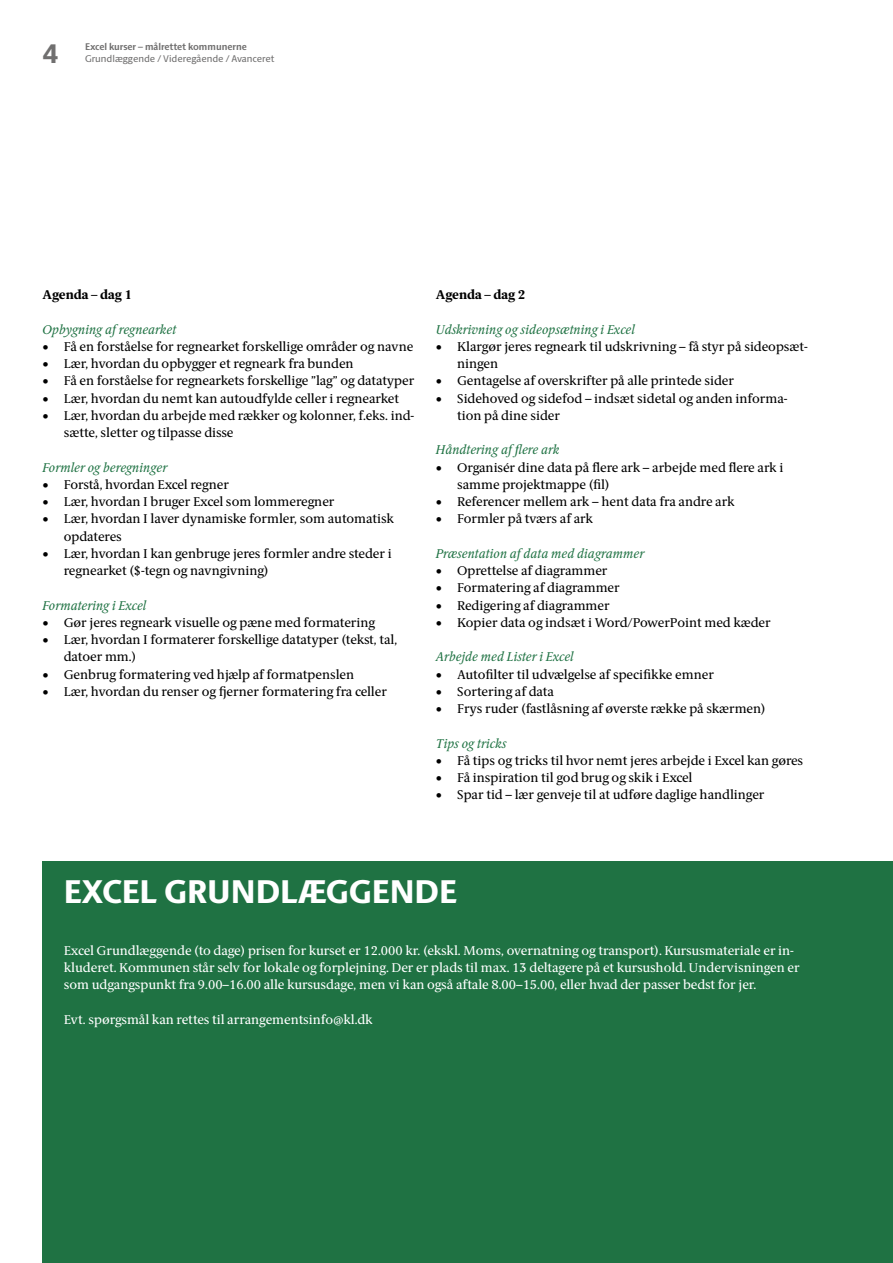
<style>
.page{position:relative;width:893px;height:1263px;background:#fff}
.page>*{position:absolute;margin:0;border:0;box-sizing:border-box;transform-origin:0 0}
.Rubrik_2_-_SANS{font:800 33px "ID Sans";color:#fff}
.t1{font:800 27px "ID Sans";color:#706f6f}
.Brødtekst_Bullet_-_S{font:12.75px/17.2px "ID Serif";color:#000}
.Brødtekst_-_SERIF{font:12.75px/17.2px "ID Serif";color:#fff}
.Rubrik_4_-_SERIF{font:italic 12.75px "ID Serif";color:#1f7243}
.Brødtekst_Bullet_-_S-2{font:12.75px "ID Serif";letter-spacing:-.02em;color:#000}
.Rubrik_3_-_SERIF{font:800 12.75px "ID Serif";color:#000}
.t2{font:9.75px "ID Sans";color:#706f6f}
.t3{font:700 9.75px "ID Sans";color:#706f6f}
</style>
<div class="page">
<div style="left:43px;top:862px;width:850px;height:401px;background:#1f7243"></div>
<h2 class="t1" style="left:43px;top:37px;width:17px">4</h2>
<p class="t3" style="left:85px;top:41px;width:163px">Excel kurser – målrettet kommunerne</p>
<p class="t2" style="left:85px;top:53px;width:191px">Grundlæggende / Videregående / Avanceret</p>
<h3 class="Rubrik_3_-_SERIF" style="left:43px;top:287px;width:91px">Agenda – dag 1</h3>
<h4 class="Rubrik_4_-_SERIF" style="left:43px;top:321px;width:135px">Opbygning af regnearket</h4>
<p class="Brødtekst_Bullet_-_S" style="left:43px;top:338px;width:372px">• Få en forståelse for regnearket forskellige områder og navne</p>
<p class="Brødtekst_Bullet_-_S" style="left:43px;top:355px;width:313px">• Lær, hvordan du opbygger et regneark fra bunden</p>
<p class="Brødtekst_Bullet_-_S" style="left:43px;top:373px;width:373px">• Få en forståelse for regnearkets forskellige ”lag” og datatyper</p>
<p class="Brødtekst_Bullet_-_S" style="left:43px;top:390px;width:358px">• Lær, hvordan du nemt kan autoudfylde celler i regnearket</p>
<p class="Brødtekst_Bullet_-_S" style="left:64px;top:407px;width:352px;text-indent:-21px">• Lær, hvordan du arbejde med rækker og kolonner, f.eks. ind&shy;sætte, sletter og tilpasse disse</p>
<h4 class="Rubrik_4_-_SERIF" style="left:43px;top:459px;width:126px">Formler og beregninger</h4>
<p class="Brødtekst_Bullet_-_S-2" style="left:43px;top:477px;width:188px">• Forstå, hvordan Excel regner</p>
<p class="Brødtekst_Bullet_-_S" style="left:43px;top:493px;width:293px">• Lær, hvordan I bruger Excel som lommeregner</p>
<p class="Brødtekst_Bullet_-_S" style="left:64px;top:511px;width:332px;text-indent:-21px">• Lær, hvordan I laver dynamiske formler, som automatisk opdateres</p>
<p class="Brødtekst_Bullet_-_S" style="left:64px;top:545px;width:329px;text-indent:-21px">• Lær, hvordan I kan genbruge jeres formler andre steder i regnearket ($-tegn og navngivning)</p>
<h4 class="Rubrik_4_-_SERIF" style="left:43px;top:597px;width:105px">Formatering i Excel</h4>
<p class="Brødtekst_Bullet_-_S" style="left:43px;top:614px;width:334px">• Gør jeres regneark visuelle og pæne med formatering</p>
<p class="Brødtekst_Bullet_-_S" style="left:64px;top:631px;width:335px;text-indent:-21px">• Lær, hvordan I formaterer forskellige datatyper (tekst, tal, datoer mm.)</p>
<p class="Brødtekst_Bullet_-_S" style="left:43px;top:666px;width:313px">• Genbrug formatering ved hjælp af formatpenslen</p>
<p class="Brødtekst_Bullet_-_S" style="left:43px;top:683px;width:346px">• Lær, hvordan du renser og fjerner formatering fra celler</p>
<h3 class="Rubrik_3_-_SERIF" style="left:436px;top:287px;width:91px">Agenda – dag 2</h3>
<h4 class="Rubrik_4_-_SERIF" style="left:436px;top:321px;width:201px">Udskrivning og sideopsætning i Excel</h4>
<p class="Brødtekst_Bullet_-_S" style="left:457px;top:338px;width:352px;text-indent:-21px">• Klargør jeres regneark til udskrivning – få styr på sideopsæt&shy;ningen</p>
<p class="Brødtekst_Bullet_-_S" style="left:436px;top:373px;width:300px">• Gentagelse af overskrifter på alle printede sider</p>
<p class="Brødtekst_Bullet_-_S" style="left:457px;top:390px;width:332px;text-indent:-21px">• Sidehoved og sidefod – indsæt sidetal og anden informa&shy;tion på dine sider</p>
<h4 class="Rubrik_4_-_SERIF" style="left:436px;top:442px;width:125px">Håndtering af flere ark</h4>
<p class="Brødtekst_Bullet_-_S" style="left:457px;top:459px;width:328px;text-indent:-21px">• Organisér dine data på flere ark – arbejde med flere ark i samme projektmappe (fil)</p>
<p class="Brødtekst_Bullet_-_S" style="left:436px;top:493px;width:300px">• Referencer mellem ark – hent data fra andre ark</p>
<p class="Brødtekst_Bullet_-_S" style="left:436px;top:511px;width:159px">• Formler på tværs af ark</p>
<h4 class="Rubrik_4_-_SERIF" style="left:436px;top:546px;width:210px">Præsentation af data med diagrammer</h4>
<p class="Brødtekst_Bullet_-_S" style="left:436px;top:562px;width:173px">• Oprettelse af diagrammer</p>
<p class="Brødtekst_Bullet_-_S" style="left:436px;top:580px;width:185px">• Formatering af diagrammer</p>
<p class="Brødtekst_Bullet_-_S" style="left:436px;top:597px;width:175px">• Redigering af diagrammer</p>
<p class="Brødtekst_Bullet_-_S" style="left:436px;top:614px;width:336px">• Kopier data og indsæt i Word/PowerPoint med kæder</p>
<h4 class="Rubrik_4_-_SERIF" style="left:436px;top:649px;width:139px">Arbejde med Lister i Excel</h4>
<p class="Brødtekst_Bullet_-_S" style="left:436px;top:666px;width:280px">• Autofilter til udvælgelse af specifikke emner</p>
<p class="Brødtekst_Bullet_-_S" style="left:436px;top:683px;width:120px">• Sortering af data</p>
<p class="Brødtekst_Bullet_-_S" style="left:436px;top:700px;width:331px">• Frys ruder (fastlåsning af øverste række på skærmen)</p>
<h4 class="Rubrik_4_-_SERIF" style="left:436px;top:735px;width:72px">Tips og tricks</h4>
<p class="Brødtekst_Bullet_-_S" style="left:436px;top:752px;width:369px">• Få tips og tricks til hvor nemt jeres arbejde i Excel kan gøres</p>
<p class="Brødtekst_Bullet_-_S" style="left:436px;top:769px;width:258px">• Få inspiration til god brug og skik i Excel</p>
<p class="Brødtekst_Bullet_-_S" style="left:436px;top:787px;width:330px">• Spar tid – lær genveje til at udføre daglige handlinger</p>
<h2 class="Rubrik_2_-_SANS" style="left:64px;top:871px;width:395px">EXCEL GRUNDLÆGGENDE</h2>
<p class="Brødtekst_-_SERIF" style="left:64px;top:942px;width:737px">Excel Grundlæggende (to dage) prisen for kurset er 12.000 kr. (ekskl. Moms, overnatning og transport). Kursusmateriale er in&shy;kluderet. Kommunen står selv for lokale og forplejning. Der er plads til max. 13 deltagere på et kursushold. Undervisningen er som udgangspunkt fra 9.00–16.00 alle kursusdage, men vi kan også aftale 8.00–15.00, eller hvad der passer bedst for jer.</p>
<p class="Brødtekst_-_SERIF" style="left:64px;top:1011px;width:310px">Evt. spørgsmål kan rettes til arrangementsinfo@kl.dk</p>
</div>
